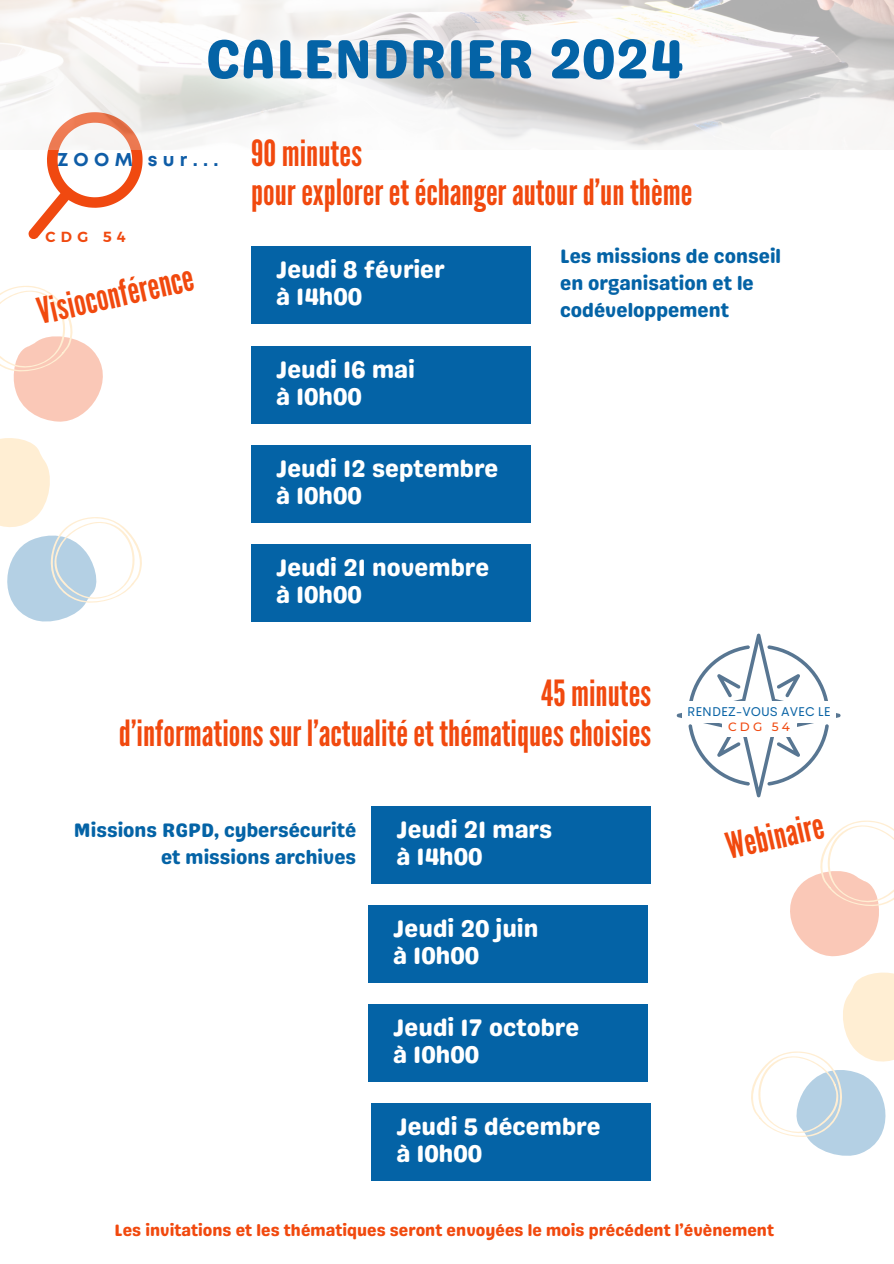
<style>
.page{position:relative;width:894px;height:1264px;background:#fff}
.page>*{position:absolute;margin:0;border:0;box-sizing:border-box;transform-origin:0 0}
.t1{font:55.2px "Genty Sans";color:#0463a6}
.t2{font:36px/39.3px "League Gothic";color:#f1490e}
.t3{font:24px/27px "Genty Sans";color:#fff}
.t4{font:19.5px/27px "Genty Sans";color:#0463a6}
.t5{font:700 18.45px "Mont";letter-spacing:.29em;color:#0f5da7}
.t6{font:16.5px "Genty Sans";color:#f1490e}
.t7{font:700 14.55px "Kief Montaser Semi";color:#f04910}
.t8{font:12.75px "Cerebri Sans";color:#0963a5}
.t9{font:500 12px "Montserrat";color:#f04910}
</style>
<div class="page">
<svg style="left:28px;top:149px;width:119px;height:90px"></svg>
<div style="left:251px;top:246px;width:279px;height:78px;background:#0463a6"></div>
<div style="left:251px;top:345px;width:279px;height:78px;background:#0463a6"></div>
<div style="left:251px;top:445px;width:279px;height:77px;background:#0463a6"></div>
<div style="left:251px;top:544px;width:279px;height:77px;background:#0463a6"></div>
<div style="left:371px;top:805px;width:280px;height:78px;background:#0463a6"></div>
<div style="left:368px;top:905px;width:280px;height:77px;background:#0463a6"></div>
<div style="left:368px;top:1004px;width:280px;height:77px;background:#0463a6"></div>
<div style="left:371px;top:1103px;width:280px;height:77px;background:#0463a6"></div>
<svg style="left:676px;top:633px;width:164px;height:164px"></svg>
<div style="left:682px;top:701px;width:153px;height:21px;background:#fff"></div>
<div style="left:721px;top:716px;width:75px;height:20px;background:#fff"></div>
<svg style="left:0;top:286px;width:103px;height:136px"></svg>
<svg style="left:0;top:438px;width:142px;height:183px"></svg>
<svg style="left:790px;top:820px;width:103px;height:137px"></svg>
<svg style="left:751px;top:972px;width:142px;height:183px"></svg>
<img style="left:0;top:0;width:893px;height:149px">
<h4 class="t1" style="left:205px;top:26px;width:479px">CALENDRIER 2024</h4>
<p class="t5" style="left:57px;top:153px;width:163px">ZOOM sur...</p>
<p class="t7" style="left:45px;top:228px;width:82px">CDG 54</p>
<h4 class="t2" style="left:34px;top:294px;width:160px;rotate:-13deg">Visioconférence</h4>
<h3 class="t2" style="left:251px;top:134px;width:442px">90 minutes pourexploreretéchangerautourd’unthème</h3>
<h1 class="t3" style="left:276px;top:256px;width:170px">Jeudi 8 février à 14h00</h1>
<p class="t3" style="left:276px;top:356px;width:140px">Jeudi 16 mai à 10h00</p>
<h2 class="t3" style="left:276px;top:455px;width:224px">Jeudi 12 septembre à 10h00</h2>
<h3 class="t3" style="left:276px;top:554px;width:215px">Jeudi 21 novembre à 10h00</h3>
<h5 class="t4" style="left:560px;top:243px;width:222px">Les missions de conseil en organisation et le codéveloppement</h5>
<h4 class="t2" style="left:119px;top:674px;width:533px;text-align:right">45 minutes<br>d’informations sur l’actualité et thématiqueschoisies</h4>
<h5 class="t4" style="left:74px;top:816px;width:284px;text-align:right">Missions RGPD, cybersécurité et missions archives</h5>
<h3 class="t3" style="left:396px;top:816px;width:157px">Jeudi 21 mars à 14h00</h3>
<p class="t3" style="left:393px;top:915px;width:147px">Jeudi 20 juin à 10h00</p>
<h4 class="t3" style="left:393px;top:1014px;width:187px">Jeudi 17 octobre à 10h00</h4>
<h4 class="t3" style="left:396px;top:1113px;width:206px">Jeudi 5 décembre à 10h00</h4>
<h4 class="t8" style="left:687px;top:703px;width:145px">RENDEZ-VOUS AVEC LE</h4>
<p class="t9" style="left:728px;top:719px;width:63px">CDG 54</p>
<h4 class="t2" style="left:722px;top:828px;width:101px;rotate:-13deg">Webinaire</h4>
<h4 class="t6" style="left:114px;top:1220px;width:661px">Les invitations et les thématiques seront envoyées le mois précédent l’évènement</h4>
</div>
